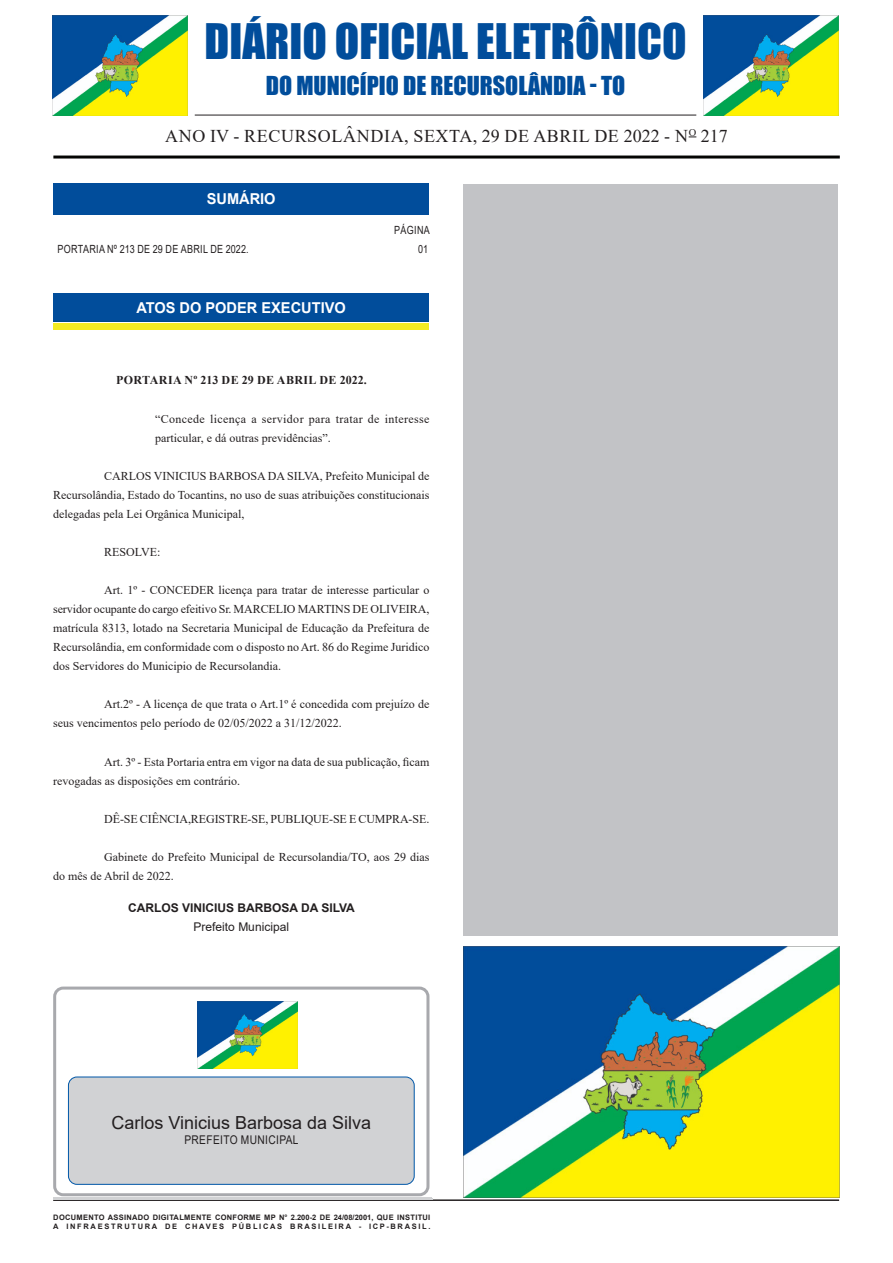
<style>
.page{position:relative;width:893px;height:1263px;background:#fff}
.page>*{position:absolute;margin:0;border:0;box-sizing:border-box;transform-origin:0 0}
.t1{font:45px "Impact";color:#014d9b}
.t2{font:24px "Impact";color:#014d9b}
.Corpo_de_texto_2{font:18px "Times New Roman";letter-spacing:.035em;color:#231f20}
.t3{font:18px "Arial";color:#231f20}
.Chancela{font:700 15px "Arial";color:#fff}
.CORPO_DE_TEXTO{font:12px/19px "Times New Roman";color:#231f20}
.EMENTA{font:12px/19px "Times New Roman";letter-spacing:.03em;color:#231f20}
.TITULOS{font:700 12px "Times New Roman";letter-spacing:.035em;color:#231f20}
.NOME{font:700 12px "Arial";color:#231f20}
.CARGO{font:12px "Arial";letter-spacing:.035em;color:#231f20;scale:.85 1}
.CARGO-2{font:12px "Arial";color:#231f20}
.Sumario{font:11.25px "Arial";letter-spacing:.035em;color:#231f20;scale:.8 1}
.t4{font:700 7.5px "Arial";letter-spacing:.04em;color:#231f20}
.t5{font:700 7.5px "Arial";letter-spacing:.225em;color:#231f20}
</style>
<div class="page">
<hr style="left:53px;top:1199px;width:786px;height:2px;background:#231f20">
<hr style="left:53px;top:156px;width:787px;height:3px;background:#040503">
<hr style="left:195px;top:115px;width:501px;height:1px;background:#231f20">
<div style="left:53px;top:183px;width:376px;height:31px;background:#014d9b"></div>
<img style="left:53px;top:16px;width:134px;height:99px">
<img style="left:703px;top:16px;width:135px;height:99px">
<div style="left:53px;top:323px;width:376px;height:7px;background:#f4ec23"></div>
<div style="left:53px;top:296px;width:376px;height:27px;background:#004b87"></div>
<div style="left:53px;top:293px;width:376px;height:28px;background:#014d9b"></div>
<hr style="left:53px;top:1198px;width:379px;height:1px;background:#d1d2d4">
<hr style="left:54px;top:1198px;width:379px;height:1px;background:#d1d2d4">
<div style="left:53px;top:986px;width:376px;height:210px;border:3px solid #a8a9ad;border-radius:9px"></div>
<div style="left:68px;top:1077px;width:346px;height:107px;background:#d1d2d4;border-radius:9px"></div>
<div style="left:68px;top:1077px;width:346px;height:107px;border:1px solid #0057a8;border-radius:9px"></div>
<img style="left:198px;top:1002px;width:100px;height:67px">
<div style="left:463px;top:184px;width:375px;height:751px;background:#c2c3c6"></div>
<img style="left:463px;top:947px;width:377px;height:251px">
<p class="t1" style="left:205px;top:7px;width:483px">DIÁRIO OFICIAL ELETRÔNICO</p>
<p class="t2" style="left:266px;top:67px;width:361px">DO MUNICÍPIO DE RECURSOLÂNDIA - TO</p>
<p class="Corpo_de_texto_2" style="left:165px;top:123px;width:564px">ANO IV - RECURSOLÂNDIA, SEXTA, 29 DE ABRIL DE 2022 - N<sup>O</sup> 217</p>
<p class="Chancela" style="left:207px;top:188px;width:70px">SUMÁRIO</p>
<p class="Sumario" style="left:394px;top:222px;width:46px">PÁGINA</p>
<p class="Sumario" style="left:58px;top:241px;width:240px">PORTARIA Nº 213 DE 29 DE ABRIL DE 2022.</p>
<p class="Sumario" style="left:418px;top:241px;width:14px">01</p>
<p class="Chancela" style="left:136px;top:297px;width:211px">ATOS DO PODER EXECUTIVO</p>
<p class="TITULOS" style="left:116px;top:372px;width:252px">PORTARIA Nº 213 DE 29 DE ABRIL DE 2022.</p>
<p class="EMENTA" style="left:155px;top:409px;width:276px">“Concede licença a servidor para tratar de interesse particular, e dá outras previdências”.</p>
<p class="CORPO_DE_TEXTO" style="left:53px;top:466px;width:378px;text-align:justify;text-indent:51px">CARLOS VINICIUS BARBOSA DA SILVA, Prefeito Municipal de Recursolândia, Estado do Tocantins, no uso de suas atribuições constitucionais delegadas pela Lei Orgânica Municipal,</p>
<p class="CORPO_DE_TEXTO" style="left:104px;top:542px;width:58px">RESOLVE:</p>
<p class="CORPO_DE_TEXTO" style="left:53px;top:580px;width:378px;text-align:justify;text-indent:51px">Art. 1º - CONCEDER licença para tratar de interesse particular o servidor ocupante do cargo efeitivo Sr. MARCELIO MARTINS DE OLIVEIRA, matrícula 8313, lotado na Secretaria Municipal de Educação da Prefeitura de Recursolândia, em conformidade com o disposto no Art. 86 do Regime Juridico dos Servidores do Municipio de Recursolandia.</p>
<p class="CORPO_DE_TEXTO" style="left:53px;top:694px;width:378px;text-indent:51px">Art.2º - A licença de que trata o Art.1º é concedida com prejuízo de seus vencimentos pelo período de 02/05/2022 a 31/12/2022.</p>
<p class="CORPO_DE_TEXTO" style="left:53px;top:752px;width:378px;text-indent:51px">Art. 3º - Esta Portaria entra em vigor na data de sua publicação, ficam revogadas as disposições em contrário.</p>
<p class="CORPO_DE_TEXTO" style="left:104px;top:809px;width:327px">DÊ-SE CIÊNCIA,REGISTRE-SE, PUBLIQUE-SE E CUMPRA-SE.</p>
<p class="CORPO_DE_TEXTO" style="left:53px;top:847px;width:378px;text-indent:51px">Gabinete do Prefeito Municipal de Recursolandia/TO, aos 29 dias do mês de Abril de 2022.</p>
<p class="NOME" style="left:128px;top:900px;width:228px">CARLOS VINICIUS BARBOSA DA SILVA</p>
<p class="CARGO-2" style="left:194px;top:919px;width:97px">Prefeito Municipal</p>
<p class="t3" style="left:111px;top:1110px;width:261px">Carlos Vinicius Barbosa da Silva</p>
<p class="CARGO" style="left:184px;top:1132px;width:136px">PREFEITO MUNICIPAL</p>
<p class="t4" style="left:53px;top:1211px;width:379px">DOCUMENTO ASSINADO DIGITALMENTE CONFORME MP N° 2.200-2 DE 24/08/2001, QUE INSTITUI</p>
<p class="t5" style="left:53px;top:1220px;width:379px">A INFRAESTRUTURA DE CHAVES PÚBLICAS BRASILEIRA - ICP-BRASIL.</p>
</div>
